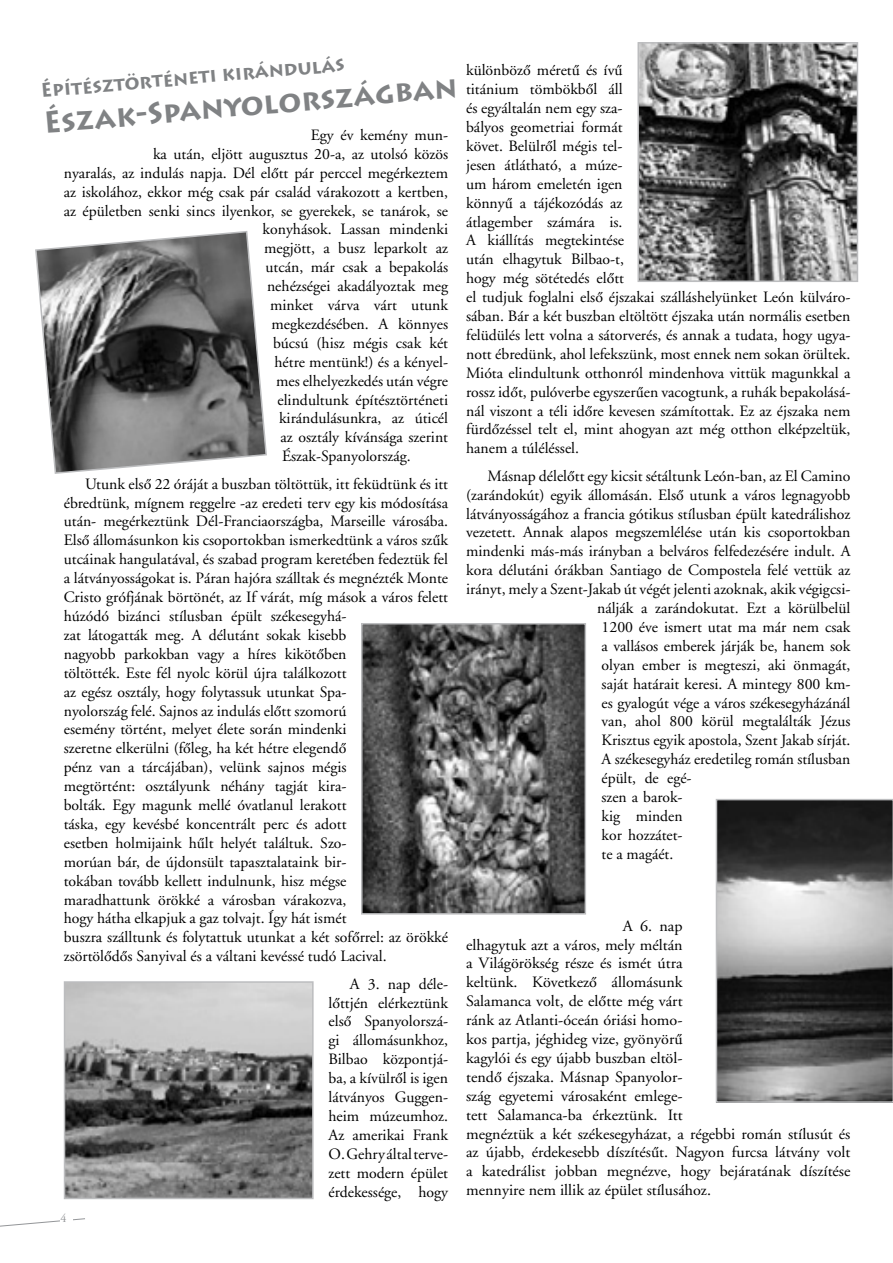
<style>
.page{position:relative;width:893px;height:1263px;background:#fff}
.page>*{position:absolute;margin:0;border:0;box-sizing:border-box;transform-origin:0 0}
.t1{font:700 30px "Lithos Pro";color:#808284}
.t2{font:700 19.5px "Lithos Pro";color:#808284}
.t3{font:15.75px/18.9px "H Adobe Garamond Regular A";color:#000}
</style>
<div class="page">
<svg style="left:0;top:1218px;width:85px;height:9px"></svg>
<div style="left:60px;top:1212px;width:13px;height:17px;background:#fff"></div>
<svg style="left:35px;top:231px;width:232px;height:243px"></svg>
<img style="left:364px;top:626px;width:219px;height:285px">
<div style="left:361px;top:623px;width:225px;height:291px;border:2px solid #bcbdbf"></div>
<img style="left:640px;top:45px;width:215px;height:234px">
<div style="left:637px;top:42px;width:221px;height:240px;border:2px solid #bcbdbf"></div>
<svg style="left:716px;top:799px;width:177px;height:304px;background:#6b6b6b"></svg>
<img style="left:67px;top:984px;width:244px;height:212px">
<div style="left:64px;top:981px;width:250px;height:218px;border:2px solid #bcbdbf"></div>
<p class="t2" style="left:40px;top:79px;width:307px;rotate:-5deg">Építésztörténeti kirándulás</p>
<h1 class="t1" style="left:42px;top:105px;width:416px;rotate:-5deg">Észak-Spanyolországban</h1>
<p class="t3" style="left:311px;top:126px;width:138px">Egy év kemény mun-</p>
<p class="t3" style="left:153px;top:145px;width:297px">ka után, eljött augusztus 20-a, az utol-só kö-zös</p>
<p class="t3" style="left:64px;top:164px;width:386px">nya-ra-lás, az indulás napja. Dél elôtt pár perccel meg-ér-kez-tem</p>
<p class="t3" style="left:64px;top:183px;width:386px">az is-ko-lához, ekkor még csak pár család várakozott a kert-ben,</p>
<p class="t3" style="left:64px;top:201px;width:386px">az épü-let-ben senki sincs ilyenkor, se gyerekek, se ta-ná-rok, se</p>
<p class="t3" style="left:263px;top:220px;width:187px">kony-há-sok. Las-san mindenki</p>
<p class="t3" style="left:264px;top:239px;width:186px">megjött, a busz leparkolt az</p>
<p class="t3" style="left:266px;top:258px;width:184px">ut-cán, már csak a bepakolás</p>
<p class="t3" style="left:267px;top:277px;width:183px">nehéz-sé-gei aka-dá-lyoztak meg</p>
<p class="t3" style="left:270px;top:296px;width:180px">minket vár-va várt utunk</p>
<p class="t3" style="left:272px;top:315px;width:178px">megkez-dé-sé-ben. A könnyes</p>
<p class="t3" style="left:273px;top:334px;width:177px">bú-csú (hisz mégis csak két</p>
<p class="t3" style="left:275px;top:353px;width:174px">hét-re men-tünk!) és a ké-nyel-</p>
<p class="t3" style="left:276px;top:372px;width:174px">mes el-he-lyez-ke-dés után végre</p>
<p class="t3" style="left:278px;top:390px;width:172px">el-in--dul-tunk építésztör-té-ne-ti</p>
<p class="t3" style="left:279px;top:409px;width:171px">ki-rán-du-lá-sunk-ra, az úticél</p>
<p class="t3" style="left:281px;top:428px;width:169px">az osz-tály kí-ván-sá-ga sze-rint</p>
<p class="t3" style="left:282px;top:447px;width:130px">Észak-Spa-nyol-or-szág.</p>
<p class="t3" style="left:64px;top:475px;width:386px;text-indent:21px">Utunk elsô 22 óráját a buszban töltöttük, itt fe-küd-tünk és itt éb-red-tünk, mígnem reggelre -az eredeti terv egy kis mó-do-sítása után- megérkeztünk Dél-Franciaországba, Marseille vá-rosába.<br>Elsô állomásunkon kis csoportokban ismerkedtünk a vá-ros szûk utcá-i-nak hangulatával, és szabad program keretében fe-dez-tük fel a látványosságokat is. Páran ha-jó- ra szálltak és megnézték Monte Cristo gróf-já-nak börtönét, az If várát, míg mások a vá-ros fe-lett húzódó bizánci stílusban épült szé-kes-egy-há-<br>zat látogatták meg. A délutánt sokak ki-sebb<br>nagyobb parkokban vagy a híres ki-kö-- tô- ben<br>töltötték. Este fél nyolc körül újra ta-lál-kozott<br>az egész osz-tály, hogy folytassuk utun-kat Spa-<br>nyol-ország felé. Sajnos az in-du-lás elôtt szo-morú<br>ese-mény történt, me-lyet élete során min-den-ki<br>szeretne el-ke-rül-ni (fôleg, ha két hét-re ele-gen-dô<br>pénz van a tárcájában), velünk saj-nos mé-gis<br>megtörtént: osz-tá-lyunk néhány tag-ját ki-ra-<br>bol-ták. Egy magunk mel-lé óvatlanul le-ra-kott<br>táska, egy kevés-bé kon-cent-rált perc és adott<br>esetben holmijaink hûlt he-lyét találtuk. Szo-<br>mo-rúan bár, de újdonsült ta-pasz-talataink bir-<br>to-kában to-vább kel-lett indul-nunk, hisz mégse<br>maradhattunk örök-ké a vá-ros-ban vá-ra-koz-va,<br>hogy hátha elkapjuk a gaz tol-vajt. Így hát is-mét<br>busz-ra szálltunk és folytattuk utunkat a két so-fô-rrel: az örök-ké zsör-tö-lô-dôs Sanyival és a váltani kevéssé tudó Lacival.</p>
<p class="t3" style="left:329px;top:974px;width:121px;text-align:justify;text-indent:21px">A 3. nap dél-e&shy;lôtt-jén el-ér-kez-tünk elsô Spa-nyol-or-szá&shy;gi ál-lo-má-sunk-hoz, Bilbao köz-pont-já&shy;ba, a kí-vül-rôl is igen látvá-nyos Gug-gen&shy;heim mú-ze-um-hoz.<br>Az ame-ri-kai Frank O. Gehry ál-tal ter-ve&shy;zett mo--dern épület ér-de-kes-sége, hogy</p>
<p class="t3" style="left:466px;top:61px;width:386px">kü-lön-bözô mé-re-tû és ívû<br>titá-ni-um tömbökbôl áll<br>és egy-ál-ta-lán nem egy sza-<br>bá-lyos ge-o-met-riai for-mát<br>kö-vet. Belülrôl mégis tel-<br>je-sen átlátható, a mú-ze-<br>um há-rom emeletén igen<br>könnyû a tá-jé-ko-zó- dás az<br>át-lagem-ber szá-má-ra is.<br>A ki-ál-lítás meg-te-kin-té-se<br>után el-hagy-tuk Bilbao‑t,<br>hogy még sö-té-tedés elôtt<br>el tud-juk foglalni elsô éj-sza-kai szál-lás-he-lyün-ket León kül-vá-ro&shy;sában. Bár a két buszban el-töl-tött éjsza-ka után normális eset-ben fel-ü-dülés lett volna a sátor-ve-rés, és an-nak a tudata, hogy ugya&shy;nott ébredünk, ahol le-fek-szünk, most en-nek nem sokan örül-tek.<br>Mió-ta elindultunk ott-hon-ról minden-ho-va vit-tük ma-gunk-kal a rossz idôt, pulóverbe egy-sze-rûen vacog-tunk, a ruhák be-pa-ko-lá-sá&shy;nál viszont a téli idôre ke-ve-sen számí-tot-tak. Ez az éj-sza-ka nem für-dô-zés-sel telt el, mint aho-gyan azt még ott-hon el-kép-zel-tük, ha-nem a túléléssel.</p>
<p class="t3" style="left:487px;top:467px;width:365px">Másnap délelôtt egy kicsit sétáltunk León-ban, az El Camino</p>
<p class="t3" style="left:466px;top:486px;width:386px">(za-rán-dokút) egyik állomásán. Elsô utunk a város leg-na--gyobb</p>
<p class="t3" style="left:466px;top:504px;width:386px">lát-vá-nyos-sá-gá-hoz a francia gótikus stílusban épült ka-ted--rá-lis-hoz</p>
<p class="t3" style="left:466px;top:523px;width:386px">ve-ze-tett. Annak alapos megszemlélése után kis cso-por-tok-ban</p>
<p class="t3" style="left:466px;top:542px;width:386px">min-den-ki más-más irányban a belváros felfedezésére in--dult. A</p>
<p class="t3" style="left:466px;top:561px;width:386px">kora délutáni órákban Santiago de Compostela felé vettük az</p>
<p class="t3" style="left:466px;top:580px;width:385px">irányt, mely a Szent-Jakab út végét jelenti azoknak, akik vé-gigcsi-</p>
<p class="t3" style="left:597px;top:599px;width:255px">nál-ják a zarándokutat. Ezt a kö- rül-belül</p>
<p class="t3" style="left:602px;top:618px;width:250px">1200 éve ismert utat ma már nem csak</p>
<p class="t3" style="left:602px;top:637px;width:250px">a val-lásos emberek járják be, ha-nem sok</p>
<p class="t3" style="left:602px;top:656px;width:250px">olyan em-ber is megteszi, aki ön-ma-gát,</p>
<p class="t3" style="left:602px;top:675px;width:250px">saját határait keresi. A mint--egy 800 km-</p>
<p class="t3" style="left:602px;top:693px;width:250px">es gyalogút vége a város szé-kes- egy-házánál</p>
<p class="t3" style="left:602px;top:712px;width:250px">van, ahol 800 körül megtalálták Jé-zus</p>
<p class="t3" style="left:602px;top:731px;width:250px">Krisztus egyik apostola, Szent Ja-kab sír-ját.</p>
<p class="t3" style="left:602px;top:750px;width:250px">A székesegyház eredetileg ro-mán stí-lus-ban</p>
<p class="t3" style="left:602px;top:769px;width:91px">épült, de egé-</p>
<p class="t3" style="left:602px;top:788px;width:82px">szen a ba-rok-</p>
<p class="t3" style="left:602px;top:807px;width:83px">kig min-den</p>
<p class="t3" style="left:602px;top:826px;width:82px">kor hoz-zá-tet-</p>
<p class="t3" style="left:602px;top:845px;width:73px">te a ma-gá-ét.</p>
<p class="t3" style="left:466px;top:916px;width:386px;text-indent:157px">A 6. nap<br>elhagytuk azt a város, mely méltán<br>a Világörök-ség ré-sze és is-mét útra<br>keltünk. Következô ál-lo-má-sunk<br>Salamanca volt, de elôt-te még várt<br>ránk az Atlanti-óceán óri-ási ho-mo-<br>kos part-ja, jéghideg vize, gyö-nyö-rû<br>kagylói és egy újabb busz-ban el-töl-<br>ten-dô éj-sza-ka. Másnap Spa-nyol-or-<br>szág egyetemi városaként em-le-ge--<br>tett Salamanca-ba érkeztünk. Itt<br>meg-néz-tük a két székesegyhá-zat, a ré-geb-bi ro-mán stílusút és az újabb, ér-de-kesebb díszítésût. Na-gyon furcsa lát-vány volt a katedrálist job-ban megnézve, hogy be-já-ra-tá-nak dí-szí-tése mennyire nem illik az épület stílusá-hoz.</p>
</div>
